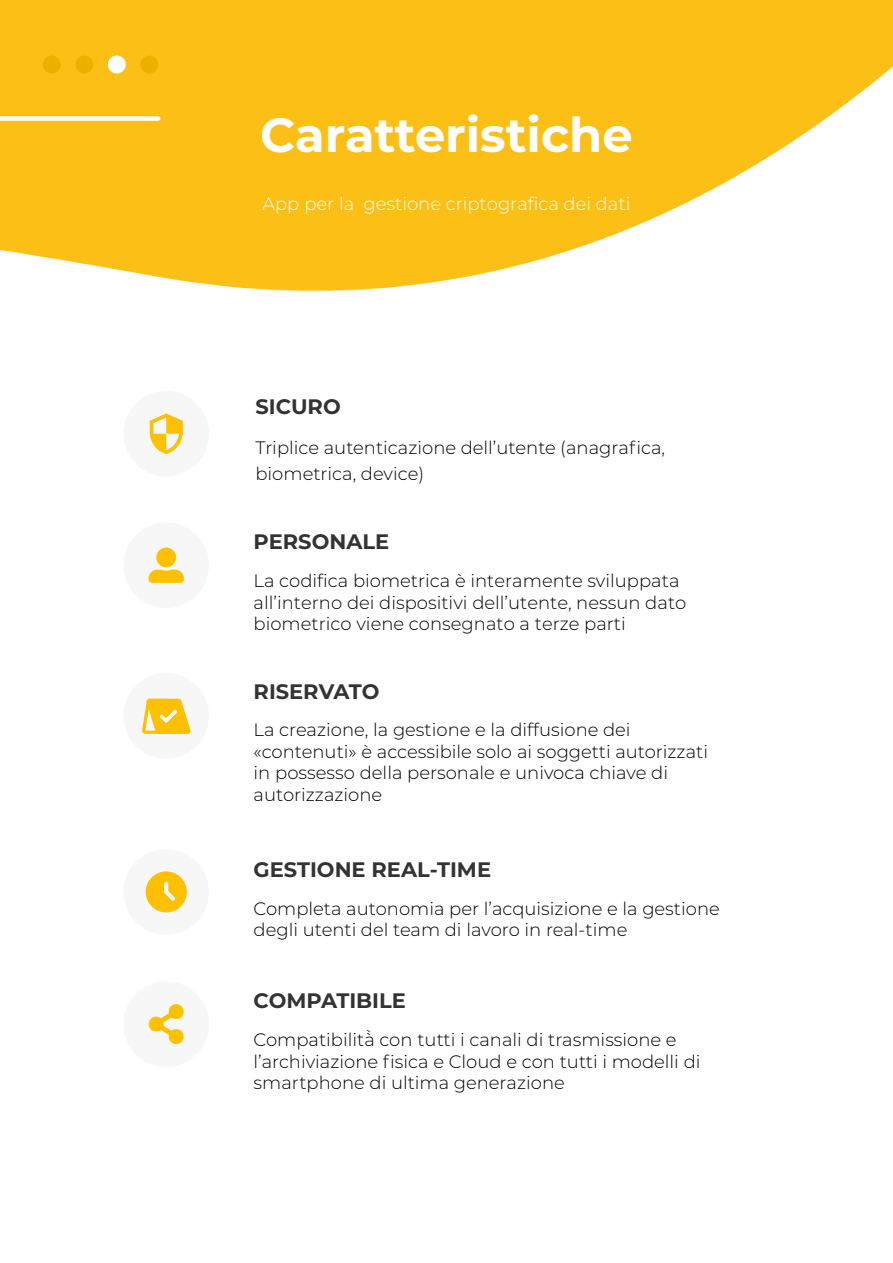
<style>
.page{position:relative;width:893px;height:1263px;background:#fff}
.page>*{position:absolute;margin:0;border:0;box-sizing:border-box;transform-origin:0 0}
.t1{font:700 48px "Montserrat";color:#fff}
.t2{font:700 21px "Montserrat";color:#333}
.t3{font:300 18px/21.6px "Montserrat";color:#000}
.t4{font:300 18px "Montserrat";color:#fff}
</style>
<div class="page">
<img style="left:0;top:1px;width:893px;height:291px">
<div style="left:123px;top:391px;width:86px;height:85px;background:#f7f7f7;border-radius:50%"></div>
<svg style="left:150px;top:413px;width:33px;height:41px"></svg>
<div style="left:123px;top:522px;width:86px;height:86px;background:#f7f7f7;border-radius:50%"></div>
<svg style="left:149px;top:548px;width:35px;height:35px"></svg>
<div style="left:123px;top:673px;width:86px;height:86px;background:#f7f7f7;border-radius:50%"></div>
<svg style="left:142px;top:699px;width:49px;height:35px"></svg>
<div style="left:123px;top:849px;width:86px;height:86px;background:#f7f7f7;border-radius:50%"></div>
<svg style="left:146px;top:871px;width:41px;height:41px"></svg>
<div style="left:123px;top:981px;width:86px;height:86px;background:#f7f7f7;border-radius:50%"></div>
<svg style="left:148px;top:1004px;width:36px;height:41px"></svg>
<div style="left:0;top:116px;width:158px;height:5px;background:#fff"></div>
<div style="left:43px;top:56px;width:18px;height:18px;background:#eeb000;border-radius:50%"></div>
<div style="left:75px;top:56px;width:18px;height:18px;background:#eeb000;border-radius:50%"></div>
<div style="left:108px;top:56px;width:18px;height:18px;background:#fff;border-radius:50%"></div>
<div style="left:140px;top:56px;width:18px;height:18px;background:#eeb000;border-radius:50%"></div>
<h1 class="t1" style="left:260px;top:101px;width:374px">Caratteristiche</h1>
<p class="t4" style="left:262px;top:191px;width:369px">App per la gestione criptografica dei dati</p>
<p class="t2" style="left:255px;top:392px;width:87px">SICURO</p>
<p class="t3" style="left:255px;top:434px;width:411px;line-height:26px">Triplice autenticazione dell’utente (anagrafica, biometrica, device)</p>
<p class="t2" style="left:253px;top:527px;width:137px">PERSONALE</p>
<p class="t3" style="left:253px;top:569px;width:434px">La codifica biometrica è interamente sviluppata all’interno dei dispositivi dell’utente, nessun dato biometrico viene consegnato a terze parti</p>
<p class="t2" style="left:253px;top:676px;width:127px">RISERVATO</p>
<p class="t3" style="left:253px;top:718px;width:456px">La creazione, la gestione e la diffusione dei «contenuti» è accessibile solo ai soggetti autorizzati in possesso della personale e univoca chiave di autorizzazione</p>
<p class="t2" style="left:253px;top:854px;width:239px">GESTIONE REAL-TIME</p>
<p class="t3" style="left:253px;top:897px;width:468px">Completa autonomia per l’acquisizione e la gestione degli utenti del team di lavoro in real-time</p>
<p class="t2" style="left:253px;top:986px;width:154px">COMPATIBILE</p>
<p class="t3" style="left:253px;top:1028px;width:448px">Compatibilità̀con tutti i canali di trasmissione e l’archiviazione fisica e Cloud e con tutti i modelli di smartphone di ultima generazione</p>
</div>
